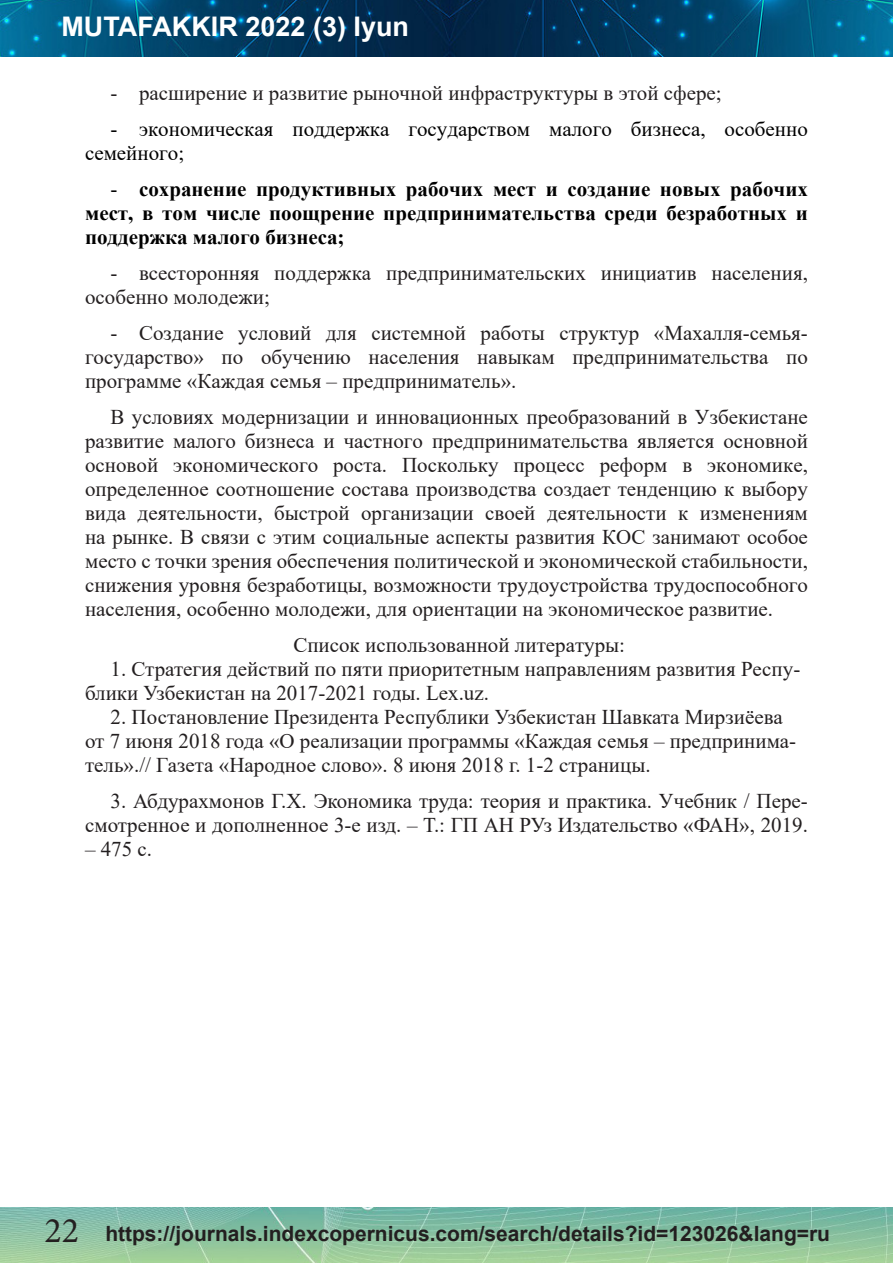
<style>
.page{position:relative;width:893px;height:1263px;background:#fff}
.page>*{position:absolute;margin:0;border:0;box-sizing:border-box;transform-origin:0 0}
.t1{font:700 27px "Arial";color:#fff}
.List_Paragraph{font:21px/24px "Times New Roman";color:#231f20}
.t2{font:700 21px/24px "Times New Roman";color:#000;text-align:justify}
.No_Spacing{font:21px/24px "Times New Roman";color:#231f20;text-align:right}
.t3{font:700 21px "Arial";color:#231f20}
.t4{font:21px/24px "Times New Roman";color:#000}
.s1{font-weight:400}
.s2{font-family:"Minion Pro";font-weight:400;font-size:36px}
</style>
<div class="page">
<img style="left:0;top:1207px;width:893px;height:56px">
<img style="left:0;top:0;width:893px;height:56px">
<p class="t1" style="left:61px;top:8px;width:349px">MUTAFAKKIR 2022 (3) Iyun</p>
<p class="List_Paragraph" style="left:111px;top:80px;width:613px">- расширение и развитие рыночной инфраструктуры в этой сфере;</p>
<p class="t4" style="left:85px;top:116px;width:724px;text-indent:26px">- экономическая поддержка государством малого бизнеса, особенно семейного;</p>
<p class="t2" style="left:85px;top:176px;width:724px;text-indent:26px"><span class="s1">-</span> сохранение продуктивных рабочих мест и создание новых рабочих мест, в том числе поощрение предпринимательства среди безработных и поддержка малого бизнеса;</p>
<p class="List_Paragraph" style="left:85px;top:260px;width:724px;text-indent:26px">- всесторонняя поддержка предпринимательских инициатив населения, особенно молодежи;</p>
<p class="List_Paragraph" style="left:85px;top:320px;width:724px;text-align:justify;text-indent:26px">- Создание условий для системной работы структур «Махалля-семья&shy;государство» по обучению населения навыкам предпринимательства по программе «Каждая семья – предприниматель».</p>
<p class="List_Paragraph" style="left:85px;top:404px;width:724px;text-align:justify;text-indent:26px">В условиях модернизации и инновационных преобразований в Узбекистане развитие малого бизнеса и частного предпринимательства является основной основой экономического роста. Поскольку процесс реформ в экономике, определенное соотношение состава производства создает тенденцию к выбору вида деятельности, быстрой организации своей деятельности к изменениям на рынке. В связи с этим социальные аспекты развития КОС занимают особое место с точки зрения обеспечения политической и экономической стабильности, снижения уровня безработицы, возможности трудоустройства трудоспособного населения, особенно молодежи, для ориентации на экономическое развитие.</p>
<p class="List_Paragraph" style="left:293px;top:632px;width:333px">Список использованной литературы:</p>
<p class="List_Paragraph" style="left:85px;top:656px;width:717px;text-indent:26px">1. Стратегия действий по пяти приоритетным направлениям развития Респу&shy;блики Узбекистан на 2017-2021 годы. Lex.uz.</p>
<p class="List_Paragraph" style="left:85px;top:704px;width:713px;text-indent:26px">2. Постановление Президента Республики Узбекистан Шавката Мирзиёева от 7 июня 2018 года «О реализации программы «Каждая семья – предпринима&shy;тель».// Газета «Народное слово». 8 июня 2018 г. 1-2 страницы.</p>
<p class="No_Spacing" style="left:85px;top:788px;width:724px">3. Абдурахмонов Г.Х. Экономика труда: теория и практика. Учебник / Пере&shy;смотренное и дополненное 3-е изд. – Т.: ГП АН РУз Издательство «ФАН», 2019.</p>
<p class="No_Spacing" style="left:85px;top:836px;width:69px">– 475 с.</p>
<p class="t3" style="left:45px;top:1218px;width:787px"><span class="s2">22</span> https://journals.indexcopernicus.com/search/details?id=123026&amp;lang=ru</p>
</div>
